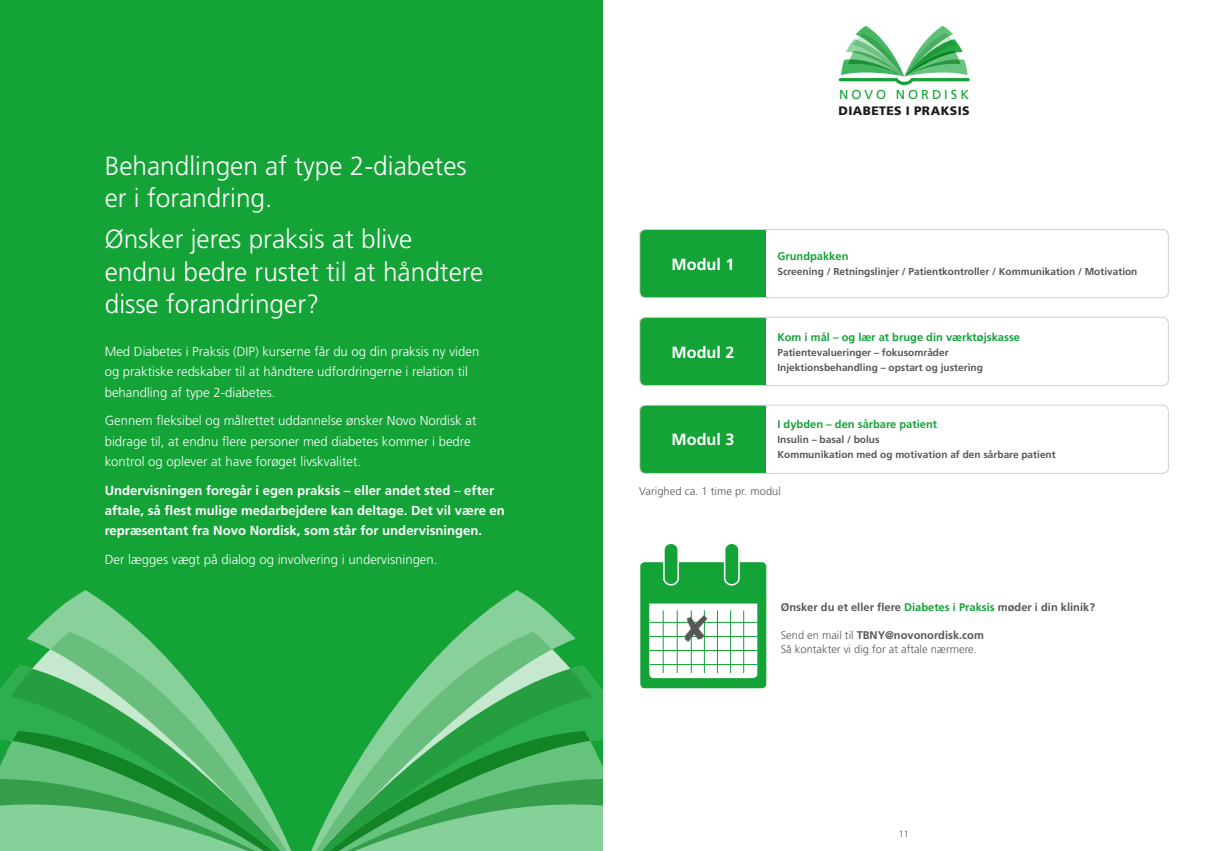
<style>
.page{position:relative;width:1205px;height:851px;background:#fff}
.page>*{position:absolute;margin:0;border:0;box-sizing:border-box;transform-origin:0 0}
.intro_overskrift{font:300 26.25px/32.4px "Frutiger LT Std";color:#fff}
.agenda_brød{font:700 16.12px "Frutiger LT Std";color:#fff}
.intro_brød{font:300 13.12px/20.2px "Frutiger LT Std";color:#fff}
.intro_brød-2{font:700 13.12px/20.2px "Frutiger LT Std";color:#fff}
.t1{font:13px "Frutiger LT Std";letter-spacing:.23em;color:#13a337}
.t2{font:900 12.25px "Frutiger LT Std";letter-spacing:.03em;color:#1d1d1b}
.brød{font:300 11.12px/14.1px "Frutiger LT Std";color:#575756}
.agenda_mellem{font:700 11.12px "Frutiger LT Std";color:#13a337}
.brød-2{font:700 11.12px "Frutiger LT Std";color:#575756}
.agenda_mellem-2{font:700 10.12px "Frutiger LT Std";color:#575756}
.intro_brød-3{font:300 9.12px "Frutiger LT Std";color:#575756}
.s1{color:#13a337}
.s2{font-weight:700}
</style>
<div class="page">
<div style="left:0;top:0;width:613px;height:850px;background:#13a337"></div>
<svg style="left:429px;top:590px;width:146px;height:75px"></svg>
<svg style="left:378px;top:665px;width:225px;height:65px"></svg>
<svg style="left:311px;top:730px;width:292px;height:120px"></svg>
<svg style="left:27px;top:590px;width:146px;height:75px"></svg>
<svg style="left:0;top:665px;width:291px;height:185px"></svg>
<div style="left:603px;top:0;width:602px;height:850px;background:#fff"></div>
<div style="left:640px;top:229px;width:126px;height:68px;background:#13a337"></div>
<div style="left:639px;top:229px;width:529px;height:69px;border:1px solid #d1d1d1;border-radius:6px"></div>
<div style="left:640px;top:317px;width:126px;height:68px;background:#13a337"></div>
<div style="left:639px;top:317px;width:529px;height:69px;border:1px solid #d1d1d1;border-radius:6px"></div>
<div style="left:640px;top:405px;width:126px;height:68px;background:#13a337"></div>
<div style="left:639px;top:405px;width:529px;height:68px;border:1px solid #d1d1d1;border-radius:6px"></div>
<svg style="left:839px;top:26px;width:131px;height:59px"></svg>
<div style="left:640px;top:562px;width:126px;height:126px;background:#13a337;border-radius:4px"></div>
<div style="left:664px;top:543px;width:14px;height:41px;background:#13a337;border-radius:7px"></div>
<div style="left:663px;top:542px;width:16px;height:43px;border:2px solid #fff;border-radius:7px"></div>
<div style="left:724px;top:543px;width:15px;height:41px;background:#13a337;border-radius:7px"></div>
<div style="left:724px;top:542px;width:16px;height:43px;border:2px solid #fff;border-radius:7px"></div>
<svg style="left:649px;top:603px;width:108px;height:75px"></svg>
<p class="intro_overskrift" style="left:105px;top:150px;width:363px">Behandlingen af type 2-diabetes er i forandring.</p>
<p class="intro_overskrift" style="left:105px;top:223px;width:380px">Ønsker jeres praksis at blive endnu bedre rustet til at håndtere disse forandringer?</p>
<p class="intro_brød" style="left:105px;top:342px;width:376px">Med Diabetes i Praksis (DIP) kurserne får du og din praksis ny viden og praktiske redskaber til at håndtere udfordringerne i relation til behandling af type 2-diabetes.</p>
<p class="intro_brød" style="left:105px;top:411px;width:373px">Gennem fleksibel og målrettet uddannelse ønsker Novo Nordisk at bidrage til, at endnu flere personer med diabetes kommer i bedre kontrol og oplever at have forøget livskvalitet.</p>
<p class="intro_brød-2" style="left:105px;top:480px;width:402px">Undervisningen foregår i egen praksis – eller andet sted – efter aftale, så flest mulige medarbejdere kan deltage. Det vil være en repræsentant fra Novo Nordisk, som står for undervisningen.</p>
<p class="intro_brød" style="left:105px;top:549px;width:334px">Der lægges vægt på dialog og involvering i undervisningen.</p>
<p class="t1" style="left:839px;top:87px;width:131px">NOVO NORDISK</p>
<p class="t2" style="left:838px;top:103px;width:132px">DIABETES I PRAKSIS</p>
<p class="agenda_brød" style="left:671px;top:254px;width:64px">Modul 1</p>
<p class="agenda_brød" style="left:671px;top:342px;width:64px">Modul 2</p>
<p class="agenda_brød" style="left:671px;top:430px;width:64px">Modul 3</p>
<p class="agenda_mellem" style="left:777px;top:250px;width:72px">Grundpakken</p>
<p class="agenda_mellem-2" style="left:777px;top:266px;width:361px">Screening / Retningslinjer / Patientkontroller / Kommunikation / Motivation</p>
<p class="agenda_mellem" style="left:777px;top:330px;width:244px">Kom i mål – og lær at bruge din værktøjskasse</p>
<p class="agenda_mellem-2" style="left:777px;top:346px;width:173px">Patientevalueringer – fokusområder</p>
<p class="agenda_mellem-2" style="left:777px;top:361px;width:207px">Injektionsbehandling – opstart og justering</p>
<p class="agenda_mellem" style="left:777px;top:418px;width:161px">I dybden – den sårbare patient</p>
<p class="agenda_mellem-2" style="left:777px;top:434px;width:104px">Insulin – basal / bolus</p>
<p class="agenda_mellem-2" style="left:777px;top:449px;width:280px">Kommunikation med og motivation af den sårbare patient</p>
<p class="brød" style="left:639px;top:484px;width:143px">Varighed ca. 1 time pr. modul</p>
<p class="brød-2" style="left:781px;top:600px;width:316px">Ønsker du et eller flere <span class="s1">Diabetes i Praksis</span> møder i din klinik?</p>
<p class="brød" style="left:781px;top:628px;width:205px">Send en mail til <span class="s2">TBNY@novonordisk.com<br></span>Så kontakter vi dig for at aftale nærmere.</p>
<p class="intro_brød-3" style="left:898px;top:828px;width:12px">11</p>
</div>
